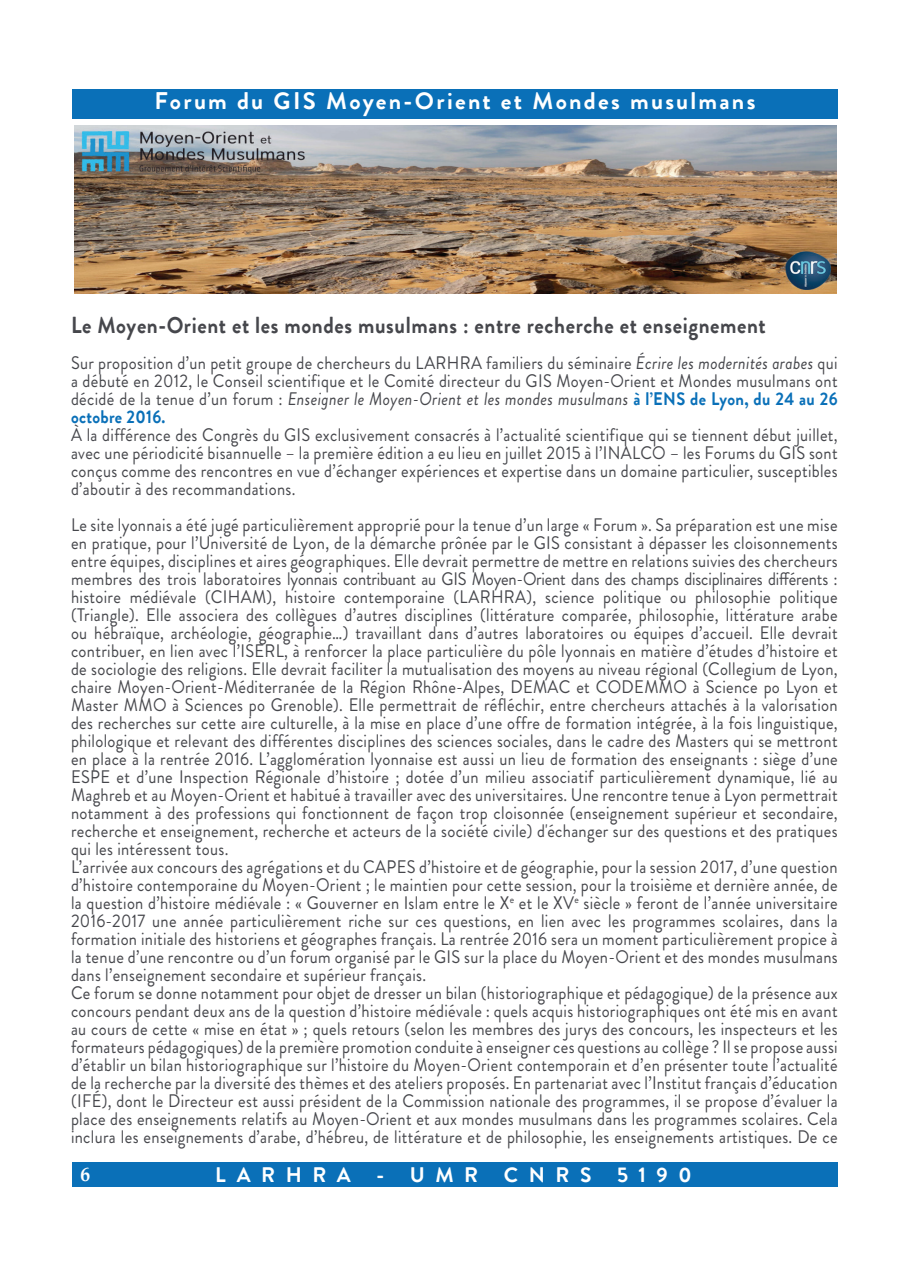
<style>
.page{position:relative;width:910px;height:1280px;background:#fff}
.page>*{position:absolute;margin:0;border:0;box-sizing:border-box;transform-origin:0 0}
.t1{font:700 24px "Brandon Grotesque";letter-spacing:.095em;color:#fff}
.t2{font:700 23.1px "Brandon Grotesque";letter-spacing:.03em;color:#46474c;scale:.91 1}
.t3{font:700 21px "Brandon Grotesque";letter-spacing:.5em;color:#fff}
.t4{font:700 19.5px "Book Antiqua";color:#fff}
.t5{font:18.15px/18px "Brandon Grotesque";letter-spacing:.02em;color:#46474c;text-align:justify;scale:.91 1}
.s1{font-style:italic}
.s2{font-weight:700;color:#0a70b8}
</style>
<div class="page">
<div style="left:72px;top:89px;width:766px;height:30px;background:#0a70b8"></div>
<div style="left:73px;top:1162px;width:765px;height:24px;background:#0a70b8"></div>
<div style="left:72px;top:1162px;width:26px;height:24px;background:#0a70b8"></div>
<img style="left:74px;top:126px;width:762px;height:167px">
<h1 class="t1" style="left:155px;top:84px;width:602px">Forum du GIS Moyen-Orient et Mondes musulmans</h1>
<p class="t2" style="left:71px;top:308px;width:765px">Le Moyen-Orient et les mondes musulmans : entre recherche et enseignement</p>
<p class="t5" style="left:71px;top:354px;width:844px">Sur proposition d’un petit groupe de chercheurs du LARHRA familiers du séminaire <span class="s1">Écrire les modernités arabes</span> qui a débuté en 2012, le Conseil scientifique et le Comité directeur du GIS Moyen-Orient et Mondes musulmans ont décidé de la tenue d’un forum : <span class="s1">Enseigner le Moyen-Orient et les mondes musulmans</span> <span class="s2">à l’ENS de Lyon, du 24 au 26 octobre 2016.</span></p>
<p class="t5" style="left:71px;top:426px;width:844px">À la différence des Congrès du GIS exclusivement consacrés à l’actualité scientifique qui se tiennent début juillet, avec une périodicité bisannuelle – la première édition a eu lieu en juillet 2015 à l’INALCO – les Forums du GIS sont conçus comme des rencontres en vue d’échanger expériences et expertise dans un domaine particulier, susceptibles d’aboutir à des recommandations.</p>
<p class="t5" style="left:71px;top:516px;width:844px;text-align:left">Le site lyonnais a été jugé particulièrement approprié pour la tenue d’un large « Forum ». Sa préparation est une mise en pratique, pour l’Université de Lyon, de la démarche prônée par le GIS consistant à dépasser les cloisonnements entre équipes, disciplines et aires géographiques. Elle devrait permettre de mettre en relations suivies des chercheurs membres des trois laboratoires lyonnais contribuant au GIS Moyen-Orient dans des champs disciplinaires différents : histoire médiévale (CIHAM), histoire contemporaine (LARHRA), science politique ou philosophie politique (Triangle). Elle associera des collègues d’autres disciplines (littérature comparée, philosophie, littérature arabe ou hébraïque, archéologie, géographie…) travaillant dans d’autres laboratoires ou équipes d’accueil. Elle devrait contribuer, en lien avec l’ISERL, à renforcer la place particulière du pôle lyonnais en matière d’études d’histoire et de sociologie des religions. Elle devrait faciliter la mutualisation des moyens au niveau régional (Collegium de Lyon, chaire Moyen-Orient-Méditerranée de la Région Rhône-Alpes, DEMAC et CODEMMO à Science po Lyon et Master MMO à Sciences po Grenoble). Elle permettrait de réfléchir, entre chercheurs attachés à la valorisation des recherches sur cette aire culturelle, à la mise en place d’une offre de formation intégrée, à la fois linguistique, philologique et relevant des différentes disciplines des sciences sociales, dans le cadre des Masters qui se mettront en place à la rentrée 2016. L’agglomération lyonnaise est aussi un lieu de formation des enseignants : siège d’une ESPE et d’une Inspection Régionale d’histoire ; dotée d’un milieu associatif particulièrement dynamique, lié au Maghreb et au Moyen-Orient et habitué à travailler avec des universitaires. Une rencontre tenue à Lyon permettrait notamment à des professions qui fonctionnent de façon trop cloisonnée (enseignement supérieur et secondaire, recherche et enseignement, recherche et acteurs de la société civile) d'échanger sur des questions et des pratiques qui les intéressent tous.<br>L’arrivée aux concours des agrégations et du CAPES d’histoire et de géographie, pour la session 2017, d’une question d’histoire contemporaine du Moyen-Orient ; le maintien pour cette session, pour la troisième et dernière année, de la question d’histoire médiévale : « Gouverner en Islam entre le X<sup>e</sup> et le XV<sup>e</sup> siècle » feront de l’année universitaire 2016-2017 une année particulièrement riche sur ces questions, en lien avec les programmes scolaires, dans la formation initiale des historiens et géographes français. La rentrée 2016 sera un moment particulièrement propice à la tenue d’une rencontre ou d’un forum organisé par le GIS sur la place du Moyen-Orient et des mondes musulmans dans l’enseignement secondaire et supérieur français.<br>Ce forum se donne notamment pour objet de dresser un bilan (historiographique et pédagogique) de la présence aux concours pendant deux ans de la question d’histoire médiévale : quels acquis historiographiques ont été mis en avant au cours de cette « mise en état » ; quels retours (selon les membres des jurys des concours, les inspecteurs et les formateurs pédagogiques) de la première promotion conduite à enseigner ces questions au collège ? Il se propose aussi d’établir un bilan historiographique sur l’histoire du Moyen-Orient contemporain et d’en présenter toute l’actualité de la recherche par la diversité des thèmes et des ateliers proposés. En partenariat avec l’Institut français d’éducation (IFÉ), dont le Directeur est aussi président de la Commission nationale des programmes, il se propose d’évaluer la place des enseignements relatifs au Moyen-Orient et aux mondes musulmans dans les programmes scolaires. Cela inclura les enseignements d’arabe, d’hébreu, de littérature et de philosophie, les enseignements artistiques. De ce</p>
<p class="t4" style="left:80px;top:1161px;width:11px">6</p>
<p class="t3" style="left:215px;top:1159px;width:478px">LARHRA - UMR CNRS 5190</p>
</div>
